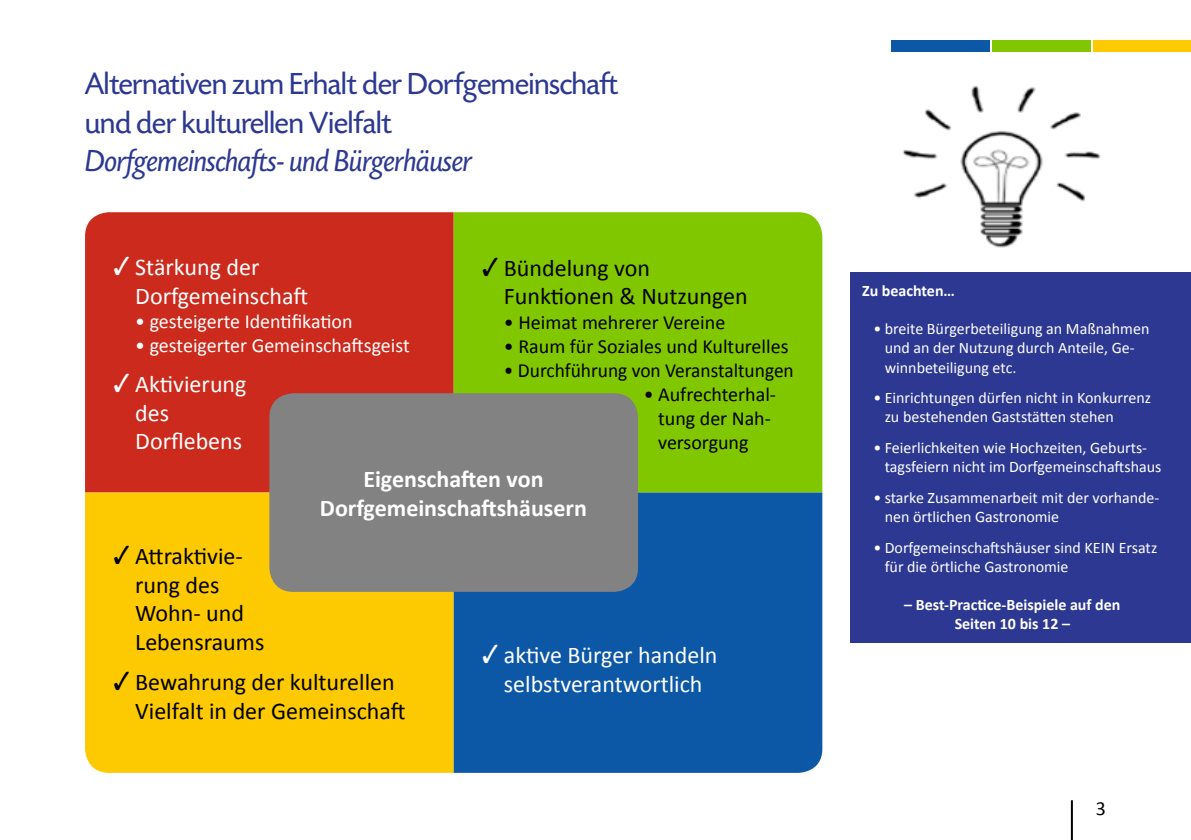
<style>
.page{position:relative;width:1191px;height:840px;background:#fff}
.page>*{position:absolute;margin:0;border:0;box-sizing:border-box;transform-origin:0 0}
.t1{font:32px/38.4px "Today SHOP";color:#2d3892}
.t2{font:italic 32px "Today SHOP";color:#2d3892}
.t3{font:24px/28.8px "Calibri";color:#000}
.t4{font:24px/28.8px "Calibri";color:#fff}
.t5{font:700 24px/28.8px "Calibri";color:#fff;text-align:center}
.t6{font:20px/24px "Calibri";color:#000}
.t7{font:20px "Calibri";color:#fff}
.t8{font:16px/19.2px "Calibri";color:#fff}
.t9{font:700 16px/19.2px "Calibri";color:#fff;text-align:center}
</style>
<div class="page">
<hr style="left:1070px;top:799px;width:2px;height:40px;background:#000">
<div style="left:891px;top:40px;width:98px;height:12px;background:#0d57a7"></div>
<div style="left:992px;top:40px;width:98px;height:12px;background:#80c700"></div>
<div style="left:1093px;top:40px;width:98px;height:12px;background:#fdc900"></div>
<div style="left:850px;top:272px;width:341px;height:370px;background:#2d3892"></div>
<img style="left:902px;top:86px;width:199px;height:162px">
<div style="left:85px;top:212px;width:369px;height:280px;background:#cb2a1d"></div>
<div style="left:85px;top:492px;width:369px;height:280px;background:#fdc900"></div>
<div style="left:454px;top:212px;width:368px;height:280px;background:#80c700"></div>
<div style="left:454px;top:492px;width:368px;height:280px;background:#0d57a7"></div>
<div style="left:269px;top:393px;width:369px;height:198px;background:#818281;border-radius:24px"></div>
<svg style="left:114px;top:256px;width:15px;height:19px"></svg>
<svg style="left:114px;top:373px;width:15px;height:18px"></svg>
<svg style="left:114px;top:545px;width:15px;height:18px"></svg>
<svg style="left:114px;top:671px;width:15px;height:19px"></svg>
<svg style="left:483px;top:257px;width:14px;height:18px"></svg>
<svg style="left:483px;top:644px;width:14px;height:18px"></svg>
<h1 class="t1" style="left:85px;top:66px;width:534px">Alternativen zum Erhalt der Dorfgemeinschaft und der kulturellen Vielfalt</h1>
<h1 class="t2" style="left:85px;top:144px;width:388px">Dorfgemeinschafts- und Bürgerhäuser</h1>
<h2 class="t4" style="left:135px;top:251px;width:174px">Stärkung der<br>Dorfgemeinschaft</h2>
<p class="t7" style="left:135px;top:308px;width:219px">• gesteigerte Identifikation</p>
<p class="t7" style="left:135px;top:332px;width:276px">• gesteigerter Gemeinschaftsgeist</p>
<h2 class="t4" style="left:135px;top:368px;width:113px">Aktivierung des<br>Dorflebens</h2>
<h2 class="t3" style="left:504px;top:252px;width:245px">Bündelung von<br>Funktionen &amp; Nutzungen</h2>
<p class="t6" style="left:504px;top:309px;width:223px">• Heimat mehrerer Vereine</p>
<p class="t6" style="left:504px;top:333px;width:286px">• Raum für Soziales und Kulturelles</p>
<p class="t6" style="left:504px;top:357px;width:291px">• Durchführung von Veranstaltungen</p>
<p class="t6" style="left:658px;top:381px;width:119px;text-indent:-14px">• Aufrechterhal&shy;tung der Nah&shy;versorgung</p>
<h2 class="t5" style="left:320px;top:464px;width:269px">Eigenschaften von<br>Dorfgemeinschaftshäusern</h2>
<h2 class="t3" style="left:135px;top:540px;width:131px">Attraktivie&shy;rung des<br>Wohn- und<br>Lebensraums</h2>
<h2 class="t3" style="left:135px;top:666px;width:272px">Bewahrung der kulturellen<br>Vielfalt in der Gemeinschaft</h2>
<h2 class="t4" style="left:504px;top:639px;width:215px">aktive Bürger handeln selbstverantwortlich</h2>
<p class="t9" style="left:862px;top:280px;width:94px">Zu beachten…</p>
<p class="t8" style="left:884px;top:318px;width:266px;text-indent:-11px">• breite Bürgerbeteiligung an Maßnahmen und an der Nutzung durch Anteile, Ge&shy;winnbeteiligung etc.</p>
<p class="t8" style="left:884px;top:387px;width:268px;text-indent:-11px">• Einrichtungen dürfen nicht in Konkurrenz zu bestehenden Gaststätten stehen</p>
<p class="t8" style="left:884px;top:437px;width:278px;text-indent:-11px">• Feierlichkeiten wie Hochzeiten, Geburts&shy;tagsfeiern nicht im Dorfgemeinschaftshaus</p>
<p class="t8" style="left:884px;top:487px;width:276px;text-indent:-11px">• starke Zusammenarbeit mit der vorhande&shy;nen örtlichen Gastronomie</p>
<p class="t8" style="left:884px;top:536px;width:274px;text-indent:-11px">• Dorfgemeinschaftshäuser sind KEIN Ersatz für die örtliche Gastronomie</p>
<p class="t9" style="left:904px;top:595px;width:218px">– Best-Practice-Beispiele auf den<br>Seiten 10 bis 12 –</p>
<p class="t6" style="left:1095px;top:795px;width:12px">3</p>
</div>
